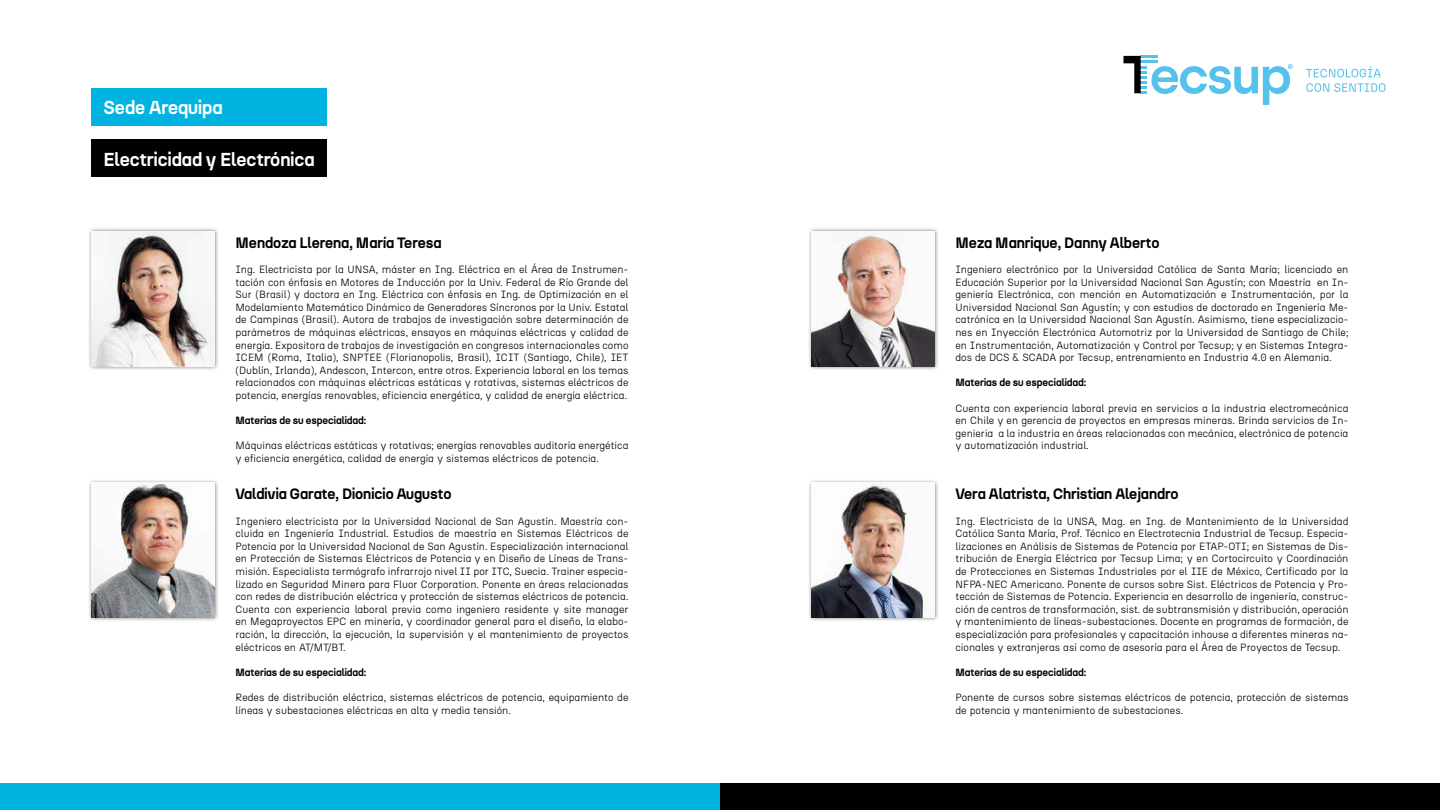
<style>
.page{position:relative;width:1440px;height:810px;background:#fff}
.page>*{position:absolute;margin:0;border:0;box-sizing:border-box;transform-origin:0 0}
.t1{font:700 18.75px "N27";color:#fff}
.t2{font:700 15px "N27";color:#000}
.t3{font:300 10.5px/12.6px "N27";color:#000;text-align:justify}
.t4{font:700 10.5px "N27";color:#000}
</style>
<div class="page">
<div style="left:0;top:784px;width:720px;height:26px;background:#00b3e0"></div>
<div style="left:720px;top:784px;width:720px;height:26px;background:#000"></div>
<svg style="left:1123px;top:56px;width:170px;height:49px"></svg>
<svg style="left:1306px;top:66px;width:75px;height:11px"></svg>
<svg style="left:1306px;top:83px;width:80px;height:9px"></svg>
<div style="left:808px;top:227px;width:131px;height:144px;background:#000;opacity:.5"></div>
<img style="left:812px;top:231px;width:122px;height:135px">
<div style="left:92px;top:89px;width:235px;height:37px;background:#00b3e0"></div>
<div style="left:88px;top:227px;width:131px;height:144px;background:#000;opacity:.5"></div>
<img style="left:92px;top:231px;width:122px;height:135px">
<div style="left:92px;top:140px;width:235px;height:37px;background:#000"></div>
<div style="left:808px;top:479px;width:131px;height:143px;background:#000;opacity:.5"></div>
<img style="left:812px;top:483px;width:122px;height:135px">
<div style="left:88px;top:479px;width:131px;height:143px;background:#000;opacity:.5"></div>
<img style="left:92px;top:483px;width:122px;height:135px">
<h1 class="t1" style="left:104px;top:96px;width:120px">Sede Arequipa</h1>
<h1 class="t1" style="left:104px;top:147px;width:213px">Electricidad y Electrónica</h1>
<h2 class="t2" style="left:236px;top:233px;width:208px">Mendoza Llerena, María Teresa</h2>
<p class="t3" style="left:236px;top:263px;width:395px">Ing. Electricista por la UNSA, máster en Ing. Eléctrica en el Área de Instrumen&shy;tación con énfasis en Motores de Inducción por la Univ. Federal de Río Grande del Sur (Brasil) y doctora en Ing. Eléctrica con énfasis en Ing. de Optimización en el Modelamiento Matemático Dinámico de Generadores Síncronos por la Univ. Estatal de Campinas (Brasil). Autora de trabajos de investigación sobre determinación de parámetros de máquinas eléctricas, ensayos en máquinas eléctricas y calidad de energía. Expositora de trabajos de investigación en congresos internacionales como ICEM (Roma, Italia), SNPTEE (Florianopolis, Brasil), ICIT (Santiago, Chile), IET (Dublín, Irlanda), Andescon, Intercon, entre otros. Experiencia laboral en los temas relacionados con máquinas eléctricas estáticas y rotativas, sistemas eléctricos de potencia, energías renovables, eficiencia energética, y calidad de energía eléctrica.</p>
<p class="t4" style="left:236px;top:414px;width:132px">Materias de su especialidad:</p>
<p class="t3" style="left:236px;top:439px;width:395px">Máquinas eléctricas estáticas y rotativas; energías renovables auditoría energética y eficiencia energética, calidad de energía y sistemas eléctricos de potencia.</p>
<h2 class="t2" style="left:236px;top:485px;width:217px">Valdivia Garate, Dionicio Augusto</h2>
<p class="t3" style="left:236px;top:514px;width:395px">Ingeniero electricista por la Universidad Nacional de San Agustín. Maestría con&shy;cluida en Ingeniería Industrial. Estudios de maestría en Sistemas Eléctricos de Potencia por la Universidad Nacional de San Agustín. Especialización internacional en Protección de Sistemas Eléctricos de Potencia y en Diseño de Líneas de Trans&shy;misión. Especialista termógrafo infrarrojo nivel II por ITC, Suecia. Trainer especia&shy;lizado en Seguridad Minera para Fluor Corporation. Ponente en áreas relacionadas con redes de distribución eléctrica y protección de sistemas eléctricos de potencia.<br>Cuenta con experiencia laboral previa como ingeniero residente y site manager en Megaproyectos EPC en minería, y coordinador general para el diseño, la elabo&shy;ración, la dirección, la ejecución, la supervisión y el mantenimiento de proyectos eléctricos en AT/MT/BT.</p>
<p class="t4" style="left:236px;top:665px;width:132px">Materias de su especialidad:</p>
<p class="t3" style="left:236px;top:691px;width:395px">Redes de distribución eléctrica, sistemas eléctricos de potencia, equipamiento de líneas y subestaciones eléctricas en alta y media tensión.</p>
<h2 class="t2" style="left:956px;top:233px;width:205px">Meza Manrique, Danny Alberto</h2>
<p class="t3" style="left:956px;top:263px;width:395px">Ingeniero electrónico por la Universidad Católica de Santa María; licenciado en Educación Superior por la Universidad Nacional San Agustín; con Maestría en In&shy;geniería Electrónica, con mención en Automatización e Instrumentación, por la Universidad Nacional San Agustín; y con estudios de doctorado en Ingeniería Me&shy;catrónica en la Universidad Nacional San Agustín. Asimismo, tiene especializacio&shy;nes en Inyección Electrónica Automotriz por la Universidad de Santiago de Chile; en Instrumentación, Automatización y Control por Tecsup; y en Sistemas Integra&shy;dos de DCS &amp; SCADA por Tecsup, entrenamiento en Industria 4.0 en Alemania.</p>
<p class="t4" style="left:956px;top:376px;width:132px">Materias de su especialidad:</p>
<p class="t3" style="left:956px;top:402px;width:394px">Cuenta con experiencia laboral previa en servicios a la industria electromecánica en Chile y en gerencia de proyectos en empresas mineras. Brinda servicios de In&shy;genieria a la industria en áreas relacionadas con mecánica, electrónica de potencia y automatización industrial.</p>
<h2 class="t2" style="left:956px;top:485px;width:225px">Vera Alatrista, Christian Alejandro</h2>
<p class="t3" style="left:956px;top:514px;width:395px">Ing. Electricista de la UNSA, Mag. en Ing. de Mantenimiento de la Universidad Católica Santa María, Prof. Técnico en Electrotecnia Industrial de Tecsup. Especia&shy;lizaciones en Análisis de Sistemas de Potencia por ETAP-OTI; en Sistemas de Dis&shy;tribución de Energía Eléctrica por Tecsup Lima; y en Cortocircuito y Coordinación de Protecciones en Sistemas Industriales por el IIE de México, Certificado por la NFPA-NEC Americano. Ponente de cursos sobre Sist. Eléctricos de Potencia y Pro&shy;tección de Sistemas de Potencia. Experiencia en desarrollo de ingeniería, construc&shy;ción de centros de transformación, sist. de subtransmisión y distribución, operación y mantenimiento de líneas-subestaciones. Docente en programas de formación, de especialización para profesionales y capacitación inhouse a diferentes mineras na&shy;cionales y extranjeras así como de asesoría para el Área de Proyectos de Tecsup.</p>
<p class="t4" style="left:956px;top:665px;width:132px">Materias de su especialidad:</p>
<p class="t3" style="left:956px;top:691px;width:395px">Ponente de cursos sobre sistemas eléctricos de potencia, protección de sistemas de potencia y mantenimiento de subestaciones.</p>
</div>
